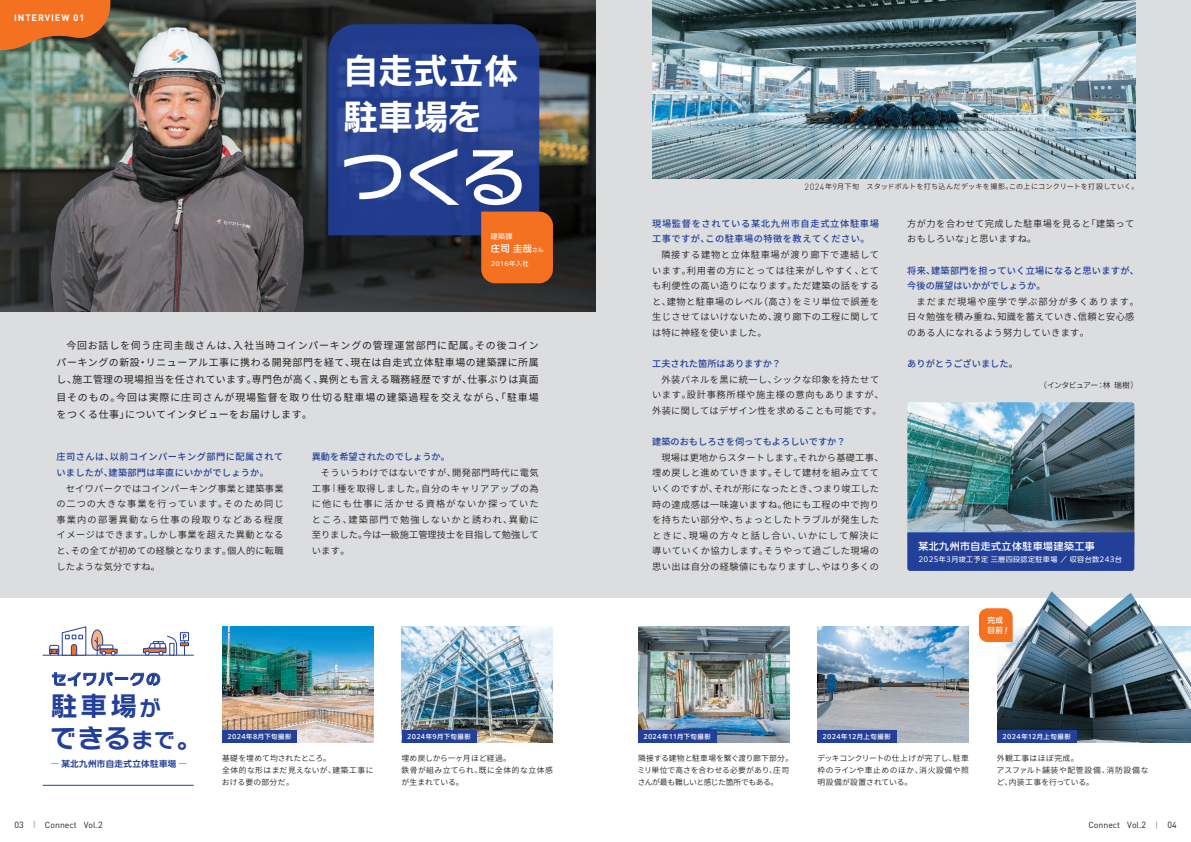
<style>
.page{position:relative;width:1191px;height:842px;background:#dcdddf}
.page>*{position:absolute;margin:0;border:0;box-sizing:border-box;transform-origin:0 0}
.t1{font:67.3px "Rodin NTLG Pro DB";color:#fff}
.t2{font:35.4px/46.1px "Rodin NTLG Pro B";letter-spacing:-.01em;color:#fff}
.t3{font:27px/31.9px "Rodin NTLG Pro B";letter-spacing:.065em;color:#223f99}
.t4{font:14.8px "Rodin NTLG Pro B";letter-spacing:.06em;color:#223f99}
.t5{font:9.9px/17.4px "Source Han Sans JP";letter-spacing:.075em;color:#231f20;text-align:justify}
.t6{font:500 9.9px "PUD Shin Go Pr 6 N";letter-spacing:.05em;color:#fff}
.t7{font:9.2px/15.6px "Source Han Sans JP";letter-spacing:.05em;color:#231f20}
.t8{font:9.2px "Source Han Sans JP";letter-spacing:.025em;color:#231f20}
.t9{font:500 9.2px "Source Han Sans JP";color:#223f99}
.t10{font:9.2px "Source Han Sans JP";letter-spacing:.07em;color:#231f20}
.t11{font:500 9.2px "Source Han Sans JP";letter-spacing:.025em;color:#223f99}
.t12{font:500 9.2px "Source Han Sans JP";letter-spacing:.05em;color:#223f99}
.t13{font:9.2px "Source Han Sans JP";letter-spacing:.12em;color:#231f20}
.t14{font:9.2px "Source Han Sans JP";letter-spacing:.125em;color:#231f20}
.t15{font:9.2px "Source Han Sans JP";letter-spacing:.005em;color:#231f20}
.t16{font:9.2px "Source Han Sans JP";letter-spacing:.03em;color:#231f20}
.t17{font:9.2px "Source Han Sans JP";letter-spacing:.095em;color:#231f20}
.t18{font:500 9.2px "Source Han Sans JP";letter-spacing:.075em;color:#223f99}
.t19{font:9.2px "Source Han Sans JP";letter-spacing:.08em;color:#231f20}
.t20{font:9.2px "Source Han Sans JP";letter-spacing:.1em;color:#231f20}
.t21{font:700 9.2px "DIN Pro";letter-spacing:.1em;color:#fff}
.t22{font:500 9.2px "PUD Shin Go Pr 6 N";color:#fff}
.t23{font:8.7px "DIN Pro";color:#231f20}
.t24{font:700 8.5px "PUD Shin Go Pr 6 N De";letter-spacing:.045em;color:#223f99}
.t25{font:7.8px/12px "Source Han Sans JP";letter-spacing:.025em;color:#231f20}
.t26{font:7.8px/12px "Source Han Sans JP";letter-spacing:-.02em;color:#231f20}
.t27{font:7.8px/12px "Source Han Sans JP";letter-spacing:.05em;color:#231f20}
.t28{font:7.8px "Source Han Sans JP";letter-spacing:-.055em;color:#231f20}
.t29{font:500 7.6px/9.9px "PUD Shin Go Pr 6 N";color:#fff}
.t30{font:7.1px "Source Han Sans JP";letter-spacing:.03em;color:#231f20}
.t31{font:7.1px "PUD Shin Go Pr 6 N";letter-spacing:.05em;color:#fff}
.t32{font:500 6.4px "PUD Shin Go Pr 6 N";letter-spacing:.05em;color:#fff}
.t33{font:6.4px "PUD Shin Go Pr 6 N";letter-spacing:.05em;color:#fff}
.s1{font-size:5.5px}
.s2{font-family:"DIN Pro";font-weight:300;font-size:11.3px}
.s3{font-family:"DIN Pro";font-weight:300;font-size:8.9px}
.s4{font-size:21.6px}
.s5{font-family:"PUD Shin Go Pr 6 N";font-weight:300;font-stretch:expanded}
.s6{font-size:8.9px}
.s7{font-family:"Source Han Sans JP";font-weight:500;font-size:7.1px}
</style>
<div class="page">
<img style="left:0;top:0;width:595px;height:312px">
<div style="left:0;top:599px;width:1191px;height:243px;background:#fff"></div>
<svg style="left:0;top:0;width:110px;height:50px;background:#ca6929"></svg>
<svg style="left:328px;top:24px;width:211px;height:211px;background:#263f8f"></svg>
<div style="left:481px;top:211px;width:72px;height:72px;background:#f37121"></div>
<img style="left:652px;top:0;width:483px;height:179px">
<svg style="left:52px;top:672px;width:108px;height:14px"></svg>
<img style="left:222px;top:627px;width:151px;height:115px">
<img style="left:402px;top:627px;width:151px;height:115px">
<img style="left:817px;top:627px;width:151px;height:115px">
<img style="left:638px;top:627px;width:151px;height:115px">
<img style="left:997px;top:642px;width:194px;height:100px">
<img style="left:907px;top:402px;width:227px;height:130px">
<div style="left:222px;top:730px;width:75px;height:13px;background:#223f99"></div>
<div style="left:402px;top:730px;width:74px;height:13px;background:#223f99"></div>
<div style="left:638px;top:730px;width:78px;height:12px;background:#223f99"></div>
<div style="left:817px;top:730px;width:79px;height:12px;background:#223f99"></div>
<div style="left:997px;top:730px;width:79px;height:12px;background:#223f99"></div>
<img style="left:1006px;top:591px;width:185px;height:110px">
<div style="left:907px;top:532px;width:227px;height:39px;background:#223f99"></div>
<hr style="left:43px;top:655px;width:151px;height:1px;background:#223f99">
<hr style="left:43px;top:785px;width:151px;height:1px;background:#223f99">
<div style="left:180px;top:632px;width:9px;height:9px;border:1px solid #223f99"></div>
<svg style="left:143px;top:634px;width:46px;height:22px"></svg>
<hr style="left:170px;top:643px;width:4px;height:12px;background:#fff">
<div style="left:169px;top:643px;width:5px;height:12px;border:1px solid #223f99"></div>
<svg style="left:49px;top:626px;width:69px;height:30px"></svg>
<svg style="left:979px;top:608px;width:33px;height:34px"></svg>
<p class="t21" style="left:14px;top:10px;width:72px">INTERVIEW 01</p>
<p class="t2" style="left:343px;top:46px;width:177px">自走式立体駐車場を</p>
<p class="t1" style="left:339px;top:131px;width:190px">つくる</p>
<p class="t31" style="left:491px;top:233px;width:23px">建築課</p>
<p class="t33" style="left:491px;top:260px;width:40px">2016年入社</p>
<p class="t22" style="left:491px;top:244px;width:54px">庄司 圭哉<span class="s1">さん</span></p>
<p class="t5" style="left:57px;top:336px;width:484px;text-indent:10px">今回お話しを伺う庄司圭哉さんは、入社当時コインパーキングの管理運営部門に配属。その後コインパーキングの新設・リニューアル工事に携わる開発部門を経て、現在は自走式立体駐車場の建築課に所属し、施工管理の現場担当を任されています。専門色が高く、異例とも言える職務経歴ですが、仕事ぶりは真面目そのもの。今回は実際に庄司さんが現場監督を取り仕切る駐車場の建築過程を交えながら、「駐車場をつくる仕事」についてインタビューをお届けします。</p>
<p class="t12" style="left:57px;top:452px;width:228px">庄司さんは、以前コインパーキング部門に配属されて</p>
<p class="t11" style="left:57px;top:467px;width:214px">いましたが、建築部門は率直にいかがでしょうか。</p>
<p class="t16" style="left:66px;top:483px;width:219px">セイワパークではコインパーキング事業と建築事業</p>
<p class="t17" style="left:57px;top:499px;width:228px">の二つの大きな事業を行っています。そのため同じ</p>
<p class="t14" style="left:57px;top:514px;width:228px">事業内の部署異動なら仕事の段取りなどある程度</p>
<p class="t7" style="left:57px;top:527px;width:228px">イメージはできます。しかし事業を超えた異動となる</p>
<p class="t8" style="left:57px;top:545px;width:229px">と、その全てが初めての経験となります。個人的に転職</p>
<p class="t8" style="left:57px;top:561px;width:105px">したような気分ですね。</p>
<p class="t9" style="left:312px;top:452px;width:140px">異動を希望されたのでしょうか。</p>
<p class="t7" style="left:321px;top:465px;width:219px">そういうわけではないですが、開発部門時代に電気</p>
<p class="t10" style="left:312px;top:483px;width:229px">工事<span class="s2">I</span>種を取得しました。自分のキャリアアップの為</p>
<p class="t14" style="left:312px;top:499px;width:228px">に他にも仕事に活かせる資格がないか探っていた</p>
<p class="t13" style="left:312px;top:514px;width:228px">ところ、建築部門で勉強しないかと誘われ、異動に</p>
<p class="t15" style="left:312px;top:530px;width:229px">至りました。今は一級施工管理技士を目指して勉強して</p>
<p class="t7" style="left:312px;top:543px;width:39px">います。</p>
<p class="t4" style="left:52px;top:669px;width:111px">セイワパークの</p>
<p class="t30" style="left:804px;top:183px;width:335px"><span class="s3">2024</span>年<span class="s3">9</span>月下旬　スタッドボルトを打ち込んだデッキを撮影。この上にコンクリートを打設していく。</p>
<p class="t18" style="left:652px;top:218px;width:228px">現場監督をされている某北九州市自走式立体駐車場</p>
<p class="t12" style="left:652px;top:234px;width:219px">工事ですが、この駐車場の特徴を教えてください。</p>
<p class="t19" style="left:661px;top:249px;width:219px">隣接する建物と立体駐車場が渡り廊下で連結して</p>
<p class="t10" style="left:652px;top:265px;width:228px">います。利用者の方にとっては往来がしやすく、とて</p>
<p class="t7" style="left:652px;top:278px;width:228px">も利便性の高い造りになります。ただ建築の話をする</p>
<p class="t7" style="left:652px;top:294px;width:228px">と、建物と駐車場のレベル（高さ）をミリ単位で誤差を</p>
<p class="t7" style="left:652px;top:309px;width:228px">生じさせてはいけないため、渡り廊下の工程に関して</p>
<p class="t7" style="left:652px;top:325px;width:116px">は特に神経を使いました。</p>
<p class="t9" style="left:652px;top:359px;width:130px">工夫された箇所はありますか？</p>
<p class="t7" style="left:661px;top:372px;width:219px">外装パネルを黒に統一し、シックな印象を持たせて</p>
<p class="t10" style="left:652px;top:390px;width:233px">います。設計事務所様や施主様の意向もありますが、</p>
<p class="t7" style="left:652px;top:403px;width:231px">外装に関してはデザイン性を求めることも可能です。</p>
<p class="t9" style="left:652px;top:437px;width:195px">建築のおもしろさを伺ってもよろしいですか？</p>
<p class="t8" style="left:661px;top:452px;width:224px">現場は更地からスタートします。それから基礎工事、</p>
<p class="t7" style="left:652px;top:465px;width:228px">埋め戻しと進めていきます。そして建材を組み立てて</p>
<p class="t8" style="left:652px;top:483px;width:228px">いくのですが、それが形になったとき、つまり竣工した</p>
<p class="t7" style="left:652px;top:496px;width:228px">時の達成感は一味違いますね。他にも工程の中で拘り</p>
<p class="t7" style="left:652px;top:512px;width:228px">を持ちたい部分や、ちょっとしたトラブルが発生した</p>
<p class="t13" style="left:652px;top:530px;width:228px">ときに、現場の方々と話し合い、いかにして解決に</p>
<p class="t7" style="left:652px;top:543px;width:228px">導いていくか協力します。そうやって過ごした現場の</p>
<p class="t7" style="left:652px;top:559px;width:228px">思い出は自分の経験値にもなりますし、やはり多くの</p>
<p class="t7" style="left:907px;top:216px;width:228px">方が力を合わせて完成した駐車場を見ると「建築っておもしろいな」と思いますね。</p>
<p class="t11" style="left:907px;top:265px;width:233px">将来、建築部門を担っていく立場になると思いますが、</p>
<p class="t9" style="left:907px;top:281px;width:140px">今後の展望はいかがでしょうか。</p>
<p class="t20" style="left:916px;top:296px;width:224px">まだまだ現場や座学で学ぶ部分が多くあります。</p>
<p class="t8" style="left:907px;top:312px;width:228px">日々勉強を積み重ね、知識を蓄えていき、信頼と安心感</p>
<p class="t7" style="left:907px;top:325px;width:183px">のある人になれるよう努力していきます。</p>
<p class="t9" style="left:907px;top:359px;width:112px">ありがとうございました。</p>
<p class="t28" style="left:1039px;top:381px;width:101px">（インタビュアー：林瑞樹）</p>
<p class="t6" style="left:918px;top:541px;width:178px">某北九州市自走式立体駐車場建築工事</p>
<p class="t31" style="left:918px;top:555px;width:205px">2025年3月竣工予定 三層四段認定駐車場 ／ 収容台数243台</p>
<p class="t29" style="left:987px;top:616px;width:17px">完成目前</p>
<p class="t3" style="left:50px;top:689px;width:155px">駐車場<span class="s4">が<br></span>できる<span class="s4">まで</span>。</p>
<p class="t24" style="left:51px;top:759px;width:138px"><span class="s5">ー</span>某北九州市自走式立体駐車場<span class="s5">ー</span></p>
<p class="t32" style="left:227px;top:733px;width:65px">2024年8月下旬撮影</p>
<p class="t32" style="left:407px;top:733px;width:65px">2024年9月下旬撮影</p>
<p class="t32" style="left:643px;top:733px;width:69px">2024年11月下旬撮影</p>
<p class="t32" style="left:822px;top:733px;width:70px">2024年12月上旬撮影</p>
<p class="t32" style="left:1002px;top:733px;width:70px">2024年12月上旬撮影</p>
<p class="t25" style="left:222px;top:752px;width:153px">基礎を埋めて均されたところ。<br>全体的な形はまだ見えないが、建築工事における要の部分だ。</p>
<p class="t25" style="left:401px;top:752px;width:153px">埋め戻しから一ヶ月ほど経過。<br>鉄骨が組み立てられ、既に全体的な立体感が生まれている。</p>
<p class="t26" style="left:637px;top:752px;width:157px">隣接する建物と駐車場を繋ぐ渡り廊下部分。ミリ単位で高さを合わせる必要があり、庄司さんが最も難しいと感じた箇所でもある。</p>
<p class="t25" style="left:817px;top:752px;width:153px;text-align:justify">デッキコンクリートの仕上げが完了し、駐車枠のラインや車止めのほか、消火設備や照明設備が設置されている。</p>
<p class="t27" style="left:996px;top:752px;width:153px">外観工事はほぼ完成。<br>アスファルト舗装や配管設備、消防設備など、内装工事を行っている。</p>
<p class="t23" style="left:14px;top:819px;width:90px"><span class="s6">03</span><span class="s7">　｜　</span>Connect Vol.<span class="s6">2</span></p>
<p class="t23" style="left:1088px;top:819px;width:90px">Connect Vol.<span class="s6">2</span><span class="s7">　｜　</span><span class="s6">04</span></p>
</div>
